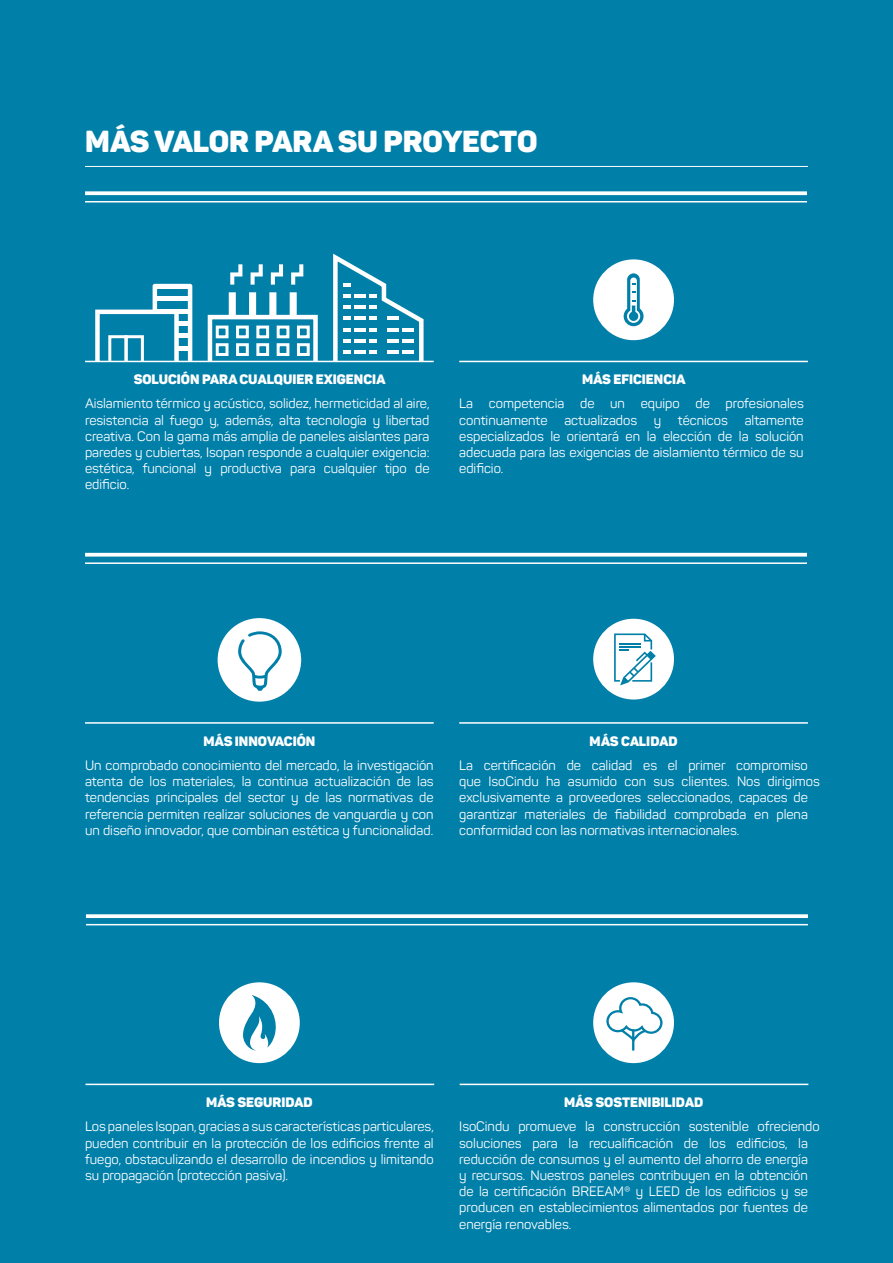
<style>
.page{position:relative;width:893px;height:1263px;background:#007fa9}
.page>*{position:absolute;margin:0;border:0;box-sizing:border-box;transform-origin:0 0}
.t1{font:900 30px "Panton";color:#fff}
.t2{font:13.5px/16.2px "Panton";color:#fff;text-align:justify}
.t3{font:900 13.5px "Panton";color:#fff}
</style>
<div class="page">
<hr style="left:85px;top:166px;width:723px;height:1px;background:#fff">
<svg style="left:85px;top:191px;width:722px;height:4px;background:#e7f3f6"></svg>
<hr style="left:85px;top:201px;width:722px;height:1px;background:#fff">
<svg style="left:85px;top:553px;width:722px;height:4px;background:#e4f1f5"></svg>
<hr style="left:85px;top:562px;width:722px;height:2px;background:#fff">
<svg style="left:86px;top:914px;width:722px;height:4px;background:#ecf5f8"></svg>
<hr style="left:86px;top:924px;width:722px;height:1px;background:#fff">
<hr style="left:85px;top:361px;width:349px;height:1px;background:#fff">
<hr style="left:85px;top:722px;width:349px;height:2px;background:#fff">
<hr style="left:459px;top:722px;width:349px;height:2px;background:#fff">
<hr style="left:85px;top:1084px;width:349px;height:1px;background:#fff">
<hr style="left:460px;top:1084px;width:348px;height:1px;background:#fff">
<div style="left:218px;top:618px;width:83px;height:84px;background:#fff;border-radius:50%"></div>
<svg style="left:238px;top:631px;width:44px;height:60px"></svg>
<div style="left:219px;top:982px;width:81px;height:81px;background:#fff;border-radius:50%"></div>
<svg style="left:243px;top:995px;width:33px;height:55px"></svg>
<div style="left:593px;top:619px;width:81px;height:80px;background:#fff;border-radius:50%"></div>
<svg style="left:614px;top:633px;width:42px;height:52px"></svg>
<svg style="left:251px;top:264px;width:12px;height:21px"></svg>
<svg style="left:271px;top:264px;width:12px;height:21px"></svg>
<svg style="left:291px;top:264px;width:12px;height:21px"></svg>
<svg style="left:230px;top:264px;width:12px;height:21px"></svg>
<div style="left:208px;top:315px;width:110px;height:49px;border:4px solid #fff"></div>
<svg style="left:229px;top:292px;width:7px;height:24px"></svg>
<svg style="left:249px;top:292px;width:7px;height:24px"></svg>
<svg style="left:269px;top:292px;width:7px;height:24px"></svg>
<svg style="left:290px;top:292px;width:7px;height:24px"></svg>
<div style="left:216px;top:343px;width:12px;height:13px;border:3px solid #fff"></div>
<div style="left:216px;top:326px;width:12px;height:12px;border:3px solid #fff"></div>
<div style="left:236px;top:343px;width:13px;height:13px;border:3px solid #fff"></div>
<div style="left:236px;top:326px;width:13px;height:12px;border:3px solid #fff"></div>
<div style="left:256px;top:343px;width:13px;height:13px;border:3px solid #fff"></div>
<div style="left:256px;top:326px;width:13px;height:12px;border:3px solid #fff"></div>
<div style="left:277px;top:343px;width:12px;height:13px;border:3px solid #fff"></div>
<div style="left:277px;top:326px;width:12px;height:12px;border:3px solid #fff"></div>
<div style="left:297px;top:343px;width:13px;height:13px;border:3px solid #fff"></div>
<div style="left:297px;top:326px;width:13px;height:12px;border:3px solid #fff"></div>
<svg style="left:331px;top:253px;width:95px;height:110px"></svg>
<div style="left:95px;top:310px;width:84px;height:53px;border:4px solid #fff"></div>
<div style="left:108px;top:335px;width:20px;height:27px;border:3px solid #fff"></div>
<div style="left:125px;top:335px;width:19px;height:28px;border:3px solid #fff"></div>
<svg style="left:153px;top:284px;width:39px;height:77px"></svg>
<div style="left:155px;top:296px;width:35px;height:5px;background:#fff"></div>
<hr style="left:155px;top:284px;width:35px;height:4px;background:#fff">
<hr style="left:155px;top:309px;width:35px;height:4px;background:#fff">
<div style="left:176px;top:321px;width:15px;height:5px;background:#fff"></div>
<hr style="left:176px;top:334px;width:15px;height:4px;background:#fff">
<div style="left:176px;top:346px;width:15px;height:5px;background:#fff"></div>
<div style="left:593px;top:982px;width:81px;height:81px;background:#fff;border-radius:50%"></div>
<hr style="left:632px;top:1029px;width:2px;height:22px;background:#007fa9">
<svg style="left:606px;top:997px;width:56px;height:44px"></svg>
<hr style="left:459px;top:361px;width:349px;height:1px;background:#fff">
<div style="left:593px;top:259px;width:81px;height:81px;background:#fff;border-radius:50%"></div>
<svg style="left:624px;top:273px;width:19px;height:53px"></svg>
<h1 class="t1" style="left:85px;top:123px;width:454px">MÁSVALOR PARA SU PROYECTO</h1>
<p class="t3" style="left:134px;top:371px;width:253px">SOLUCIÓN PARA CUALQUIER EXIGENCIA</p>
<p class="t3" style="left:582px;top:371px;width:105px">MÁS EFICIENCIA</p>
<p class="t2" style="left:85px;top:396px;width:346px">Aislamiento térmico y acústico, solidez, hermeticidad al aire, resistencia al fuego y, además, alta tecnología y libertad creativa. Con la gama más amplia de paneles aislantes para paredes y cubiertas, Isopan responde a cualquier exigencia: estética, funcional y productiva para cualquier tipo de edificio.</p>
<p class="t2" style="left:459px;top:396px;width:346px">La competencia de un equipo de profesionales continuamente actualizados y técnicos altamente especializados le orientará en la elección de la solución adecuada para las exigencias de aislamiento térmico de su edificio.</p>
<p class="t3" style="left:203px;top:732px;width:113px">MÁS INNOVACIÓN</p>
<p class="t3" style="left:590px;top:732px;width:89px">MÁS CALIDAD</p>
<p class="t2" style="left:85px;top:757px;width:350px">Un comprobado conocimiento del mercado, la investigación atenta de los materiales, la continua actualización de las tendencias principales del sector y de las normativas de referencia permiten realizar soluciones de vanguardia y con un diseño innovador, que combinan estética y funcionalidad.</p>
<p class="t2" style="left:459px;top:757px;width:362px;text-align:left">La certificación de calidad es el primer compromiso que IsoCindu ha asumido con sus clientes. Nos dirigimos exclusivamente a proveedores seleccionados, capaces de garantizar materiales de fiabilidad comprobada en plena conformidad con las normativas internacionales.</p>
<p class="t3" style="left:206px;top:1094px;width:108px">MÁS SEGURIDAD</p>
<p class="t3" style="left:564px;top:1094px;width:141px">MÁS SOSTENIBILIDAD</p>
<p class="t2" style="left:85px;top:1118px;width:350px">Los paneles Isopan, gracias a sus características particulares, pueden contribuir en la protección de los edificios frente al fuego, obstaculizando el desarrollo de incendios y limitando su propagación (protección pasiva).</p>
<p class="t2" style="left:459px;top:1118px;width:362px;text-align:left">IsoCindu promueve la construcción sostenible ofreciendo soluciones para la recualificación de los edificios, la reducción de consumos y el aumento del ahorro de energía<br>y recursos. Nuestros paneles contribuyen en la obtención de la certificación BREEAM® y LEED de los edificios y se producen en establecimientos alimentados por fuentes de energía renovables.</p>
</div>
